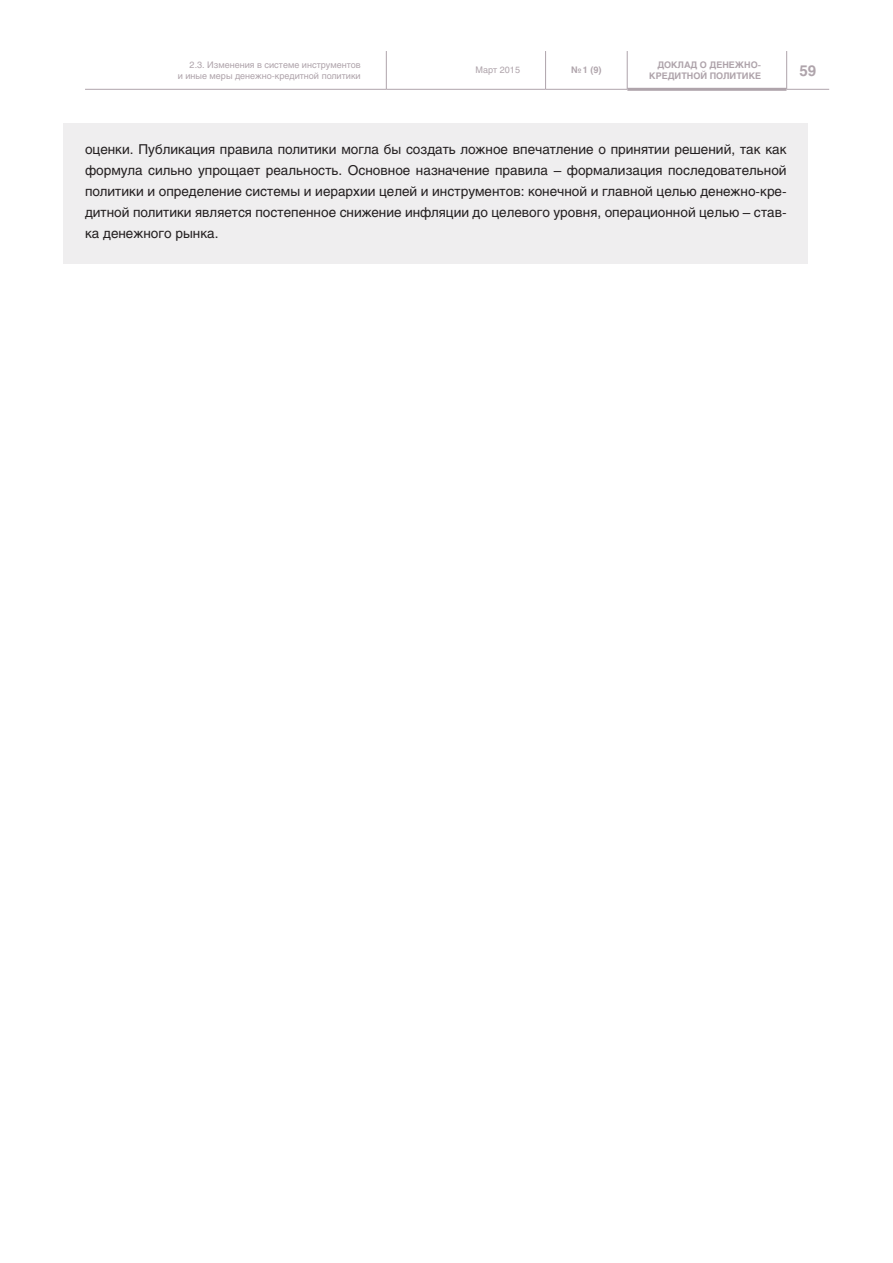
<style>
.page{position:relative;width:893px;height:1263px;background:#fff}
.page>*{position:absolute;margin:0;border:0;box-sizing:border-box;transform-origin:0 0}
.t1{font:700 15px "Helios";color:#afa4ab}
.t2{font:13.5px/21px "Helios";color:#231f20;text-align:justify}
.t3{font:9px/10.5px "Helios";color:#afa4ab;text-align:right}
.t4{font:700 9px/10.5px "Helios";color:#afa4ab;text-align:right}
</style>
<div class="page">
<hr style="left:386px;top:51px;width:1px;height:38px;background:#afa4ab">
<hr style="left:545px;top:51px;width:1px;height:38px;background:#afa4ab">
<hr style="left:627px;top:51px;width:1px;height:38px;background:#afa4ab">
<hr style="left:786px;top:51px;width:1px;height:38px;background:#afa4ab">
<hr style="left:85px;top:89px;width:301px;height:1px;background:#afa4ab">
<hr style="left:386px;top:89px;width:160px;height:1px;background:#afa4ab">
<hr style="left:546px;top:89px;width:81px;height:1px;background:#afa4ab">
<hr style="left:786px;top:89px;width:43px;height:1px;background:#afa4ab">
<hr style="left:627px;top:88px;width:159px;height:3px;background:#afa4ab">
<div style="left:64px;top:123px;width:744px;height:141px;background:#efeeef"></div>
<p class="t3" style="left:178px;top:59px;width:184px">2.3. Изменения в системе инструментов<br>и иные меры денежно-кредитной политики</p>
<p class="t3" style="left:475px;top:65px;width:46px">Март 2015</p>
<p class="t4" style="left:571px;top:65px;width:32px">№1 (9)</p>
<p class="t4" style="left:649px;top:60px;width:113px">ДОКЛАД О ДЕНЕЖНО-<br>КРЕДИТНОЙ ПОЛИТИКЕ</p>
<p class="t1" style="left:799px;top:61px;width:18px">59</p>
<p class="t2" style="left:85px;top:139px;width:703px">оценки. Публикация правила политики могла бы создать ложное впечатление о принятии решений, так как формула сильно упрощает реальность. Основное назначение правила – формализация последовательной политики и определение системы и иерархии целей и инструментов: конечной и главной целью денежно-кре&shy;дитной политики является постепенное снижение инфляции до целевого уровня, операционной целью – став&shy;ка денежного рынка.</p>
</div>
